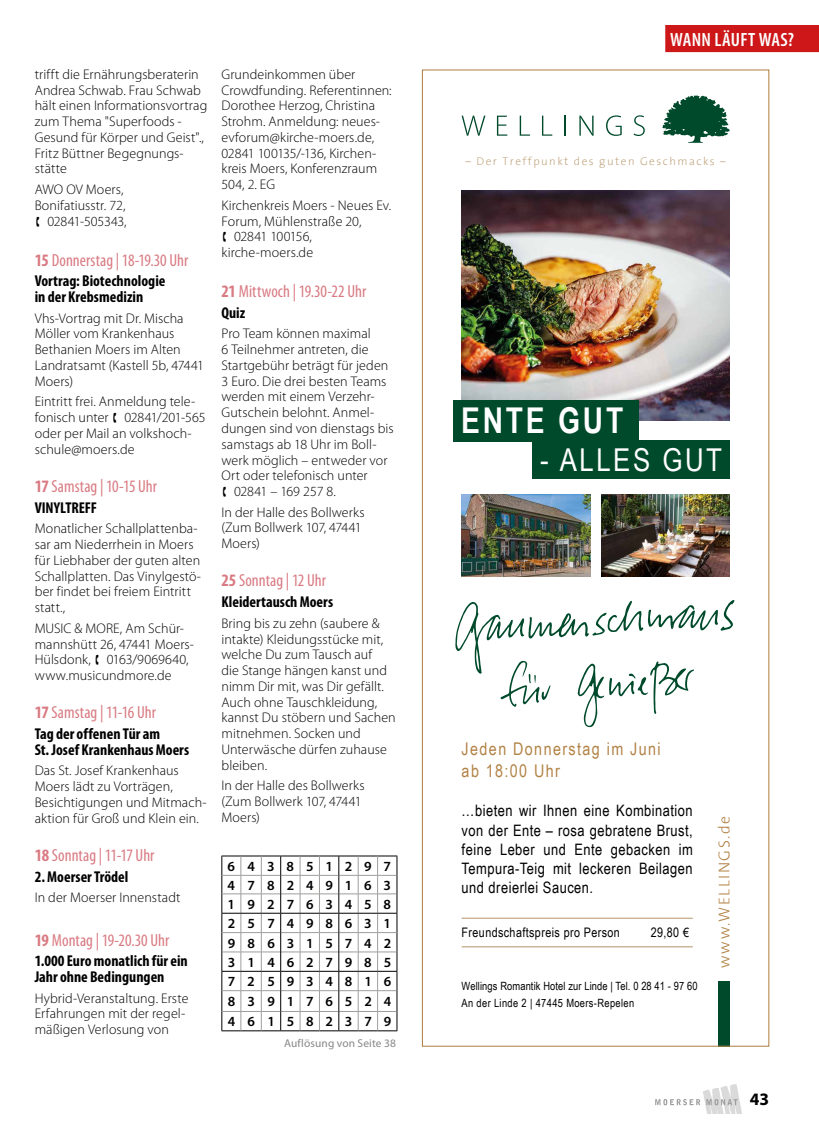
<style>
.page{position:relative;width:819px;height:1141px;background:#fff}
.page>*{position:absolute;margin:0;border:0;box-sizing:border-box;transform-origin:0 0}
.t1{font:700 35.52px "Arial Narrow";letter-spacing:.08em;color:#fff}
.t2{font:31.5px "Arial Narrow";letter-spacing:.08em;color:#fff}
.t3{font:600 condensed 19.25px "Myriad Pro";letter-spacing:.015em;color:#fff}
.t4{font:condensed 17.5px "Myriad Pro";color:#d97a82}
.t5{font:17.5px/22.8px "Arial Narrow";letter-spacing:.08em;color:#b28347}
.t6{font:700 17.5px "Myriad Pro";color:#000}
.t7{font:700 condensed 15.75px/15.8px "Myriad Pro";color:#000}
.t8{font:15.75px/19.2px "Arial Narrow";letter-spacing:.03em;color:#000;text-align:justify}
.t9{font:300 15.75px "The Sans";letter-spacing:.1em;color:#b28347}
.t10{font:300 14px/15.8px "Myriad Pro";letter-spacing:.005em;color:#000}
.t11{font:600 14px/19.4px "Myriad Pro";letter-spacing:.85em;color:#000;text-align:justify}
.t12{font:300 14px "Myriad Pro";letter-spacing:-.015em;color:#000}
.t13{font:300 14px "Myriad Pro";letter-spacing:-.025em;color:#000}
.t14{font:13.12px "Arial Narrow";letter-spacing:.03em;color:#000}
.t15{font:11.38px/17.5px "Arial Narrow";letter-spacing:.01em;color:#000}
.t16{font:300 11.38px "The Sans";letter-spacing:.13em;color:#c3a782}
.t17{font:11.38px "Myriad Pro";letter-spacing:.015em;color:#878787}
.s1{font-weight:700}
</style>
<div class="page">
<svg style="left:461px;top:116px;width:24px;height:20px"></svg>
<svg style="left:497px;top:116px;width:10px;height:20px"></svg>
<svg style="left:519px;top:116px;width:11px;height:20px"></svg>
<svg style="left:542px;top:116px;width:10px;height:20px"></svg>
<hr style="left:564px;top:116px;width:2px;height:20px;background:#004a2c">
<svg style="left:579px;top:116px;width:14px;height:20px"></svg>
<svg style="left:606px;top:115px;width:15px;height:21px"></svg>
<svg style="left:633px;top:115px;width:11px;height:21px"></svg>
<svg style="left:662px;top:95px;width:67px;height:48px"></svg>
<div style="left:718px;top:981px;width:11px;height:66px;background:#004a2c"></div>
<img style="left:461px;top:495px;width:129px;height:81px">
<img style="left:601px;top:495px;width:128px;height:81px">
<img style="left:462px;top:190px;width:267px;height:231px">
<div style="left:453px;top:400px;width:186px;height:41px;background:#004a2c"></div>
<div style="left:532px;top:441px;width:197px;height:38px;background:#004a2c"></div>
<hr style="left:461px;top:946px;width:231px;height:1px;background:#c3a782">
<hr style="left:461px;top:918px;width:231px;height:1px;background:#c3a782">
<svg style="left:455px;top:600px;width:279px;height:127px"></svg>
<svg style="left:221px;top:856px;width:176px;height:175px"></svg>
<div style="left:665px;top:25px;width:154px;height:27px;background:#cd1719"></div>
<svg style="left:655px;top:1084px;width:87px;height:30px"></svg>
<p class="t10" style="left:35px;top:67px;width:174px">trifft die Ernährungsberaterin<br>Andrea Schwab. Frau Schwab hält einen Informationsvortrag zum Thema "Superfoods -<br>Gesund für Körper und Geist".,<br>Fritz Büttner Begegnungs&shy;stätte</p>
<p class="t10" style="left:35px;top:182px;width:93px;text-align:right">AWO OV Moers,<br>Bonifatiusstr. 72,<br>02841-505343,</p>
<p class="t4" style="left:35px;top:250px;width:155px"><span class="s1">15</span> Donnerstag | 18-19.30 Uhr</p>
<p class="t7" style="left:35px;top:273px;width:132px">Vortrag: Biotechnologie in der Krebsmedizin</p>
<p class="t10" style="left:35px;top:310px;width:171px">Vhs-Vortrag mit Dr. Mischa<br>Möller vom Krankenhaus<br>Bethanien Moers im Alten<br>Landratsamt (Kastell 5b, 47441<br>Moers)</p>
<p class="t10" style="left:35px;top:394px;width:172px">Eintritt frei. Anmeldung tele&shy;fonisch unter 02841/201-565 oder per Mail an volkshoch&shy;schule@moers.de</p>
<p class="t4" style="left:35px;top:477px;width:124px"><span class="s1">17</span> Samstag | 10-15 Uhr</p>
<p class="t7" style="left:35px;top:500px;width:64px">VINYLTREFF</p>
<p class="t10" style="left:35px;top:521px;width:168px">Monatlicher Schallplattenba&shy;sar am Niederrhein in Moers für Liebhaber der guten alten<br>Schallplatten. Das Vinylgestö&shy;ber findet bei freiem Eintritt statt.,</p>
<p class="t10" style="left:35px;top:620px;width:161px">MUSIC &amp; MORE, Am Schür&shy;mannshütt 26, 47441 Moers-<br>Hülsdonk, 0163/9069640, www.musicundmore.de</p>
<p class="t4" style="left:35px;top:703px;width:123px"><span class="s1">17</span> Samstag | 11-16 Uhr</p>
<p class="t7" style="left:35px;top:726px;width:156px">Tag der offenen Tür am<br>St. Josef Krankenhaus Moers</p>
<p class="t10" style="left:35px;top:763px;width:173px">Das St. Josef Krankenhaus<br>Moers lädt zu Vorträgen,<br>Besichtigungen und Mitmach&shy;aktion für Groß und Klein ein.</p>
<p class="t4" style="left:35px;top:846px;width:121px"><span class="s1">18</span> Sonntag | 11-17 Uhr</p>
<p class="t7" style="left:35px;top:869px;width:95px">2. Moerser Trödel</p>
<p class="t10" style="left:35px;top:890px;width:147px">In der Moerser Innenstadt</p>
<p class="t4" style="left:35px;top:930px;width:136px"><span class="s1">19</span> Montag | 19-20.30 Uhr</p>
<p class="t7" style="left:35px;top:953px;width:154px">1.000 Euro monatlich für ein<br>Jahr ohne Bedingungen</p>
<p class="t10" style="left:35px;top:990px;width:155px">Hybrid-Veranstaltung. Erste<br>Erfahrungen mit der regel&shy;mäßigen Verlosung von</p>
<p class="t10" style="left:221px;top:67px;width:172px">Grundeinkommen über<br>Crowdfunding. Referentinnen:<br>Dorothee Herzog, Christina<br>Strohm. Anmeldung: neues&shy;evforum@kirche-moers.de,<br>02841 100135/-136, Kirchen&shy;kreis Moers, Konferenzraum<br>504, 2. EG</p>
<p class="t10" style="left:221px;top:198px;width:171px">Kirchenkreis Moers - Neues Ev.</p>
<p class="t10" style="left:221px;top:213px;width:141px">Forum, Mühlenstraße 20,</p>
<p class="t13" style="left:234px;top:229px;width:79px">02841 100156,</p>
<p class="t10" style="left:221px;top:245px;width:93px">kirche-moers.de</p>
<p class="t4" style="left:221px;top:282px;width:146px"><span class="s1">21</span> Mittwoch | 19.30-22 Uhr</p>
<p class="t7" style="left:221px;top:305px;width:25px">Quiz</p>
<p class="t10" style="left:221px;top:326px;width:151px">Pro Team können maximal</p>
<p class="t10" style="left:221px;top:342px;width:148px">6 Teilnehmer antreten, die</p>
<p class="t10" style="left:221px;top:358px;width:168px">Startgebühr beträgt für jeden</p>
<p class="t10" style="left:221px;top:373px;width:166px">3 Euro. Die drei besten Teams</p>
<p class="t10" style="left:221px;top:389px;width:155px">werden mit einem Verzehr-</p>
<p class="t10" style="left:221px;top:405px;width:154px">Gutschein belohnt. Anmel-</p>
<p class="t10" style="left:221px;top:421px;width:174px">dungen sind von dienstags bis</p>
<p class="t10" style="left:221px;top:436px;width:156px">samstags ab 18 Uhr im Boll-</p>
<p class="t10" style="left:221px;top:452px;width:168px">werk möglich – entweder vor</p>
<p class="t10" style="left:221px;top:468px;width:148px">Ort oder telefonisch unter</p>
<p class="t12" style="left:234px;top:484px;width:103px">02841 – 169 257 8.</p>
<p class="t10" style="left:221px;top:504px;width:145px">In der Halle des Bollwerks (Zum Bollwerk 107, 47441<br>Moers)</p>
<p class="t4" style="left:221px;top:571px;width:106px"><span class="s1">25</span> Sonntag | 12 Uhr</p>
<p class="t7" style="left:221px;top:594px;width:113px">Kleidertausch Moers</p>
<p class="t10" style="left:221px;top:616px;width:176px">Bring bis zu zehn (saubere &amp; intakte) Kleidungsstücke mit, welche Du zum Tausch auf<br>die Stange hängen kanst und nimm Dir mit, was Dir gefällt.<br>Auch ohne Tauschkleidung, kannst Du stöbern und Sachen mitnehmen. Socken und<br>Unterwäsche dürfen zuhause bleiben.</p>
<p class="t10" style="left:221px;top:778px;width:145px">In der Halle des Bollwerks (Zum Bollwerk 107, 47441<br>Moers)</p>
<p class="t11" style="left:227px;top:857px;width:165px">643851297<br>478249163<br>192763458<br>257498631<br>986315742<br>314627985<br>725934816<br>839176524<br>461582379</p>
<p class="t17" style="left:284px;top:1037px;width:113px">Auflösung von Seite 38</p>
<h3 class="t3" style="left:670px;top:29px;width:125px">WANN LÄUFT WAS?</h3>
<p class="t16" style="left:465px;top:152px;width:262px">– Der Treffpunkt des guten Geschmacks –</p>
<h1 class="t1" style="left:461px;top:394px;width:164px">ENTE GUT</h1>
<h2 class="t2" style="left:540px;top:437px;width:183px">- ALLES GUT</h2>
<p class="t5" style="left:461px;top:736px;width:200px">Jeden Donnerstag im Juni ab 18:00 Uhr</p>
<p class="t8" style="left:461px;top:801px;width:233px">…bieten wir Ihnen eine Kombination von der Ente – rosa gebratene Brust, feine Leber und Ente gebacken im Tempura-Teig mit leckeren Beilagen und dreierlei Saucen.</p>
<p class="t14" style="left:461px;top:923px;width:160px">Freundschaftspreis pro Person</p>
<p class="t14" style="left:650px;top:923px;width:40px">29,80 €</p>
<p class="t15" style="left:461px;top:976px;width:237px">Wellings Romantik Hotel zur Linde | Tel. 0 28 41 - 97 60<br>An der Linde 2 | 47445 Moers-Repelen</p>
<p class="t9" style="left:711px;top:968px;width:154px;rotate:-90deg">www.WELLINGS.de</p>
<p class="t6" style="left:749px;top:1088px;width:21px">43</p>
</div>
